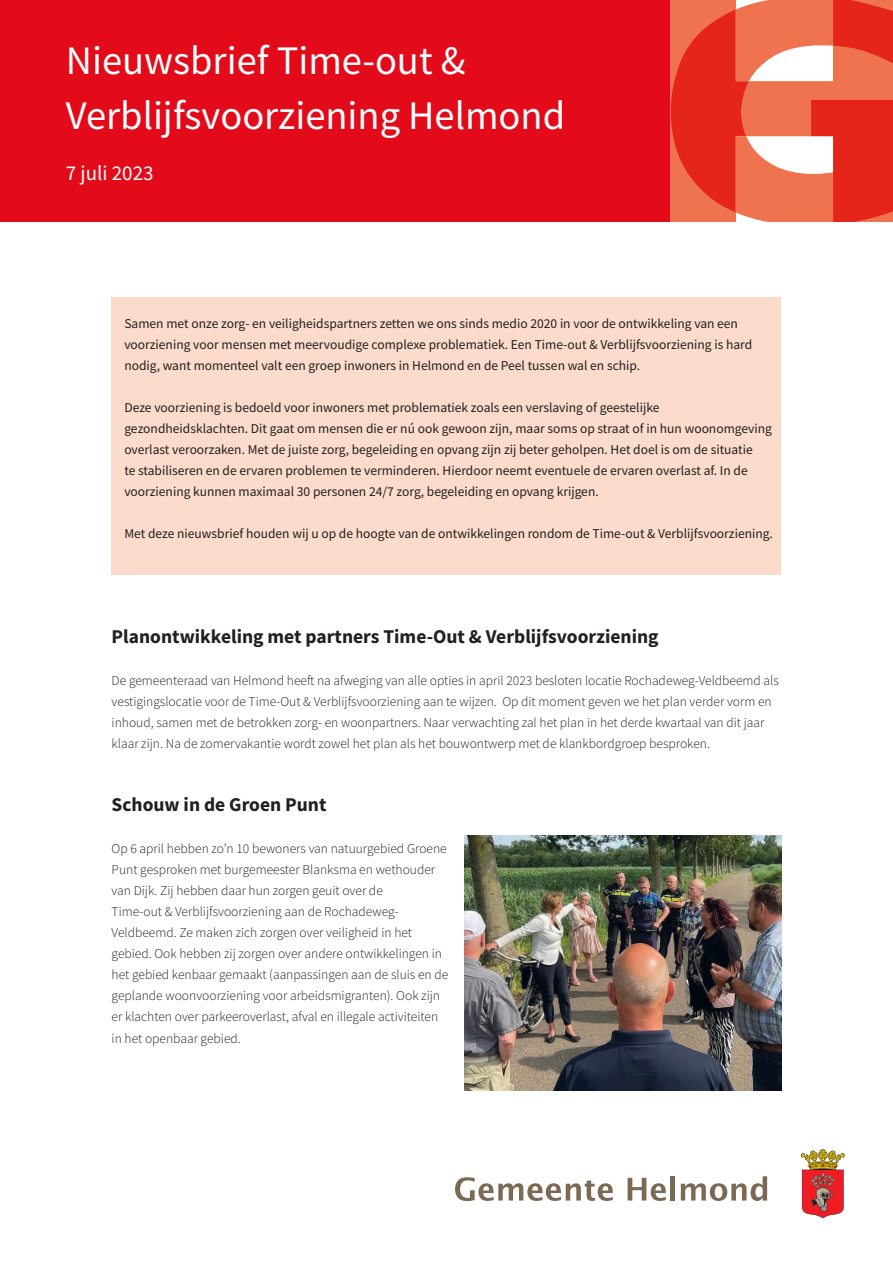
<style>
.page{position:relative;width:893px;height:1263px;background:#fff}
.page>*{position:absolute;margin:0;border:0;box-sizing:border-box;transform-origin:0 0}
.titel{font:40.5px "Source Sans Pro";color:#fff}
.titel-2{font:21px "Source Sans Pro";color:#fff}
.kop{font:700 19.5px "Source Sans Pro";color:#231f20}
.kop-2{font:300 13.5px/21px "Source Sans Pro";color:#231f20}
.kop-3{font:13.5px/21px "Source Sans Pro";color:#231f20}
</style>
<div class="page">
<div style="left:112px;top:298px;width:669px;height:277px;background:#fbdbcb"></div>
<div style="left:0;top:0;width:686px;height:221px;background:#e30a19"></div>
<svg style="left:455px;top:1177px;width:158px;height:24px"></svg>
<svg style="left:628px;top:1178px;width:38px;height:23px"></svg>
<hr style="left:671px;top:1176px;width:4px;height:24px;background:#7c6954">
<svg style="left:681px;top:1176px;width:86px;height:25px"></svg>
<svg style="left:801px;top:1149px;width:44px;height:69px"></svg>
<svg style="left:671px;top:0;width:222px;height:221px"></svg>
<img style="left:465px;top:836px;width:316px;height:255px">
<h1 class="titel" style="left:66px;top:35px;width:401px">Nieuwsbrief Time-out &amp;</h1>
<h1 class="titel" style="left:66px;top:90px;width:501px">Verblijfsvoorziening Helmond</h1>
<h1 class="titel-2" style="left:66px;top:160px;width:89px">7 juli 2023</h1>
<h1 class="kop-3" style="left:124px;top:313px;width:629px">Samen met onze zorg- en veiligheidspartners zetten we ons sinds medio 2020 in voor de ontwikkeling van een voorziening voor mensen met meervoudige complexe problematiek. Een Time-out &amp; Verblijfsvoorziening is hard nodig, want momenteel valt een groep inwoners in Helmond en de Peel tussen wal en schip.</h1>
<h1 class="kop-3" style="left:124px;top:397px;width:649px">Deze voorziening is bedoeld voor inwoners met problematiek zoals een verslaving of geestelijke gezondheidsklachten. Dit gaat om mensen die er nú ook gewoon zijn, maar soms op straat of in hun woonomgeving overlast veroorzaken. Met de juiste zorg, begeleiding en opvang zijn zij beter geholpen. Het doel is om de situatie<br>te stabiliseren en de ervaren problemen te verminderen. Hierdoor neemt eventuele de ervaren overlast af. In de voorziening kunnen maximaal 30 personen 24/7 zorg, begeleiding en opvang krijgen.</h1>
<h1 class="kop-3" style="left:124px;top:523px;width:650px">Met deze nieuwsbrief houden wij u op de hoogte van de ontwikkelingen rondom de Time-out &amp; Verblijfsvoorziening.</h1>
<h1 class="kop" style="left:112px;top:624px;width:549px">Planontwikkeling met partners Time-Out &amp; Verblijfsvoorziening</h1>
<h1 class="kop-2" style="left:112px;top:670px;width:669px">De gemeenteraad van Helmond heeft na afweging van alle opties in april 2023 besloten locatie Rochadeweg-Veldbeemd als vestigingslocatie voor de Time-Out &amp; Verblijfsvoorziening aan te wijzen. Op dit moment geven we het plan verder vorm en inhoud, samen met de betrokken zorg- en woonpartners. Naar verwachting zal het plan in het derde kwartaal van dit jaar klaar zijn. Na de zomervakantie wordt zowel het plan als het bouwontwerp met de klankbordgroep besproken.</h1>
<h1 class="kop" style="left:112px;top:792px;width:216px">Schouw in de Groen Punt</h1>
<h1 class="kop-2" style="left:112px;top:838px;width:337px">Op 6 april hebben zo’n 10 bewoners van natuurgebied Groene<br>Punt gesproken met burgemeester Blanksma en wethouder van Dijk. Zij hebben daar hun zorgen geuit over de</h1>
<h1 class="kop-2" style="left:112px;top:901px;width:338px">Time-out &amp; Verblijfsvoorziening aan de Rochadeweg-Veldbeemd. Ze maken zich zorgen over veiligheid in het gebied. Ook hebben zij zorgen over andere ontwikkelingen in het gebied kenbaar gemaakt (aanpassingen aan de sluis en de geplande woonvoorziening voor arbeidsmigranten). Ook zijn er klachten over parkeeroverlast, afval en illegale activiteiten in het openbaar gebied.</h1>
</div>
